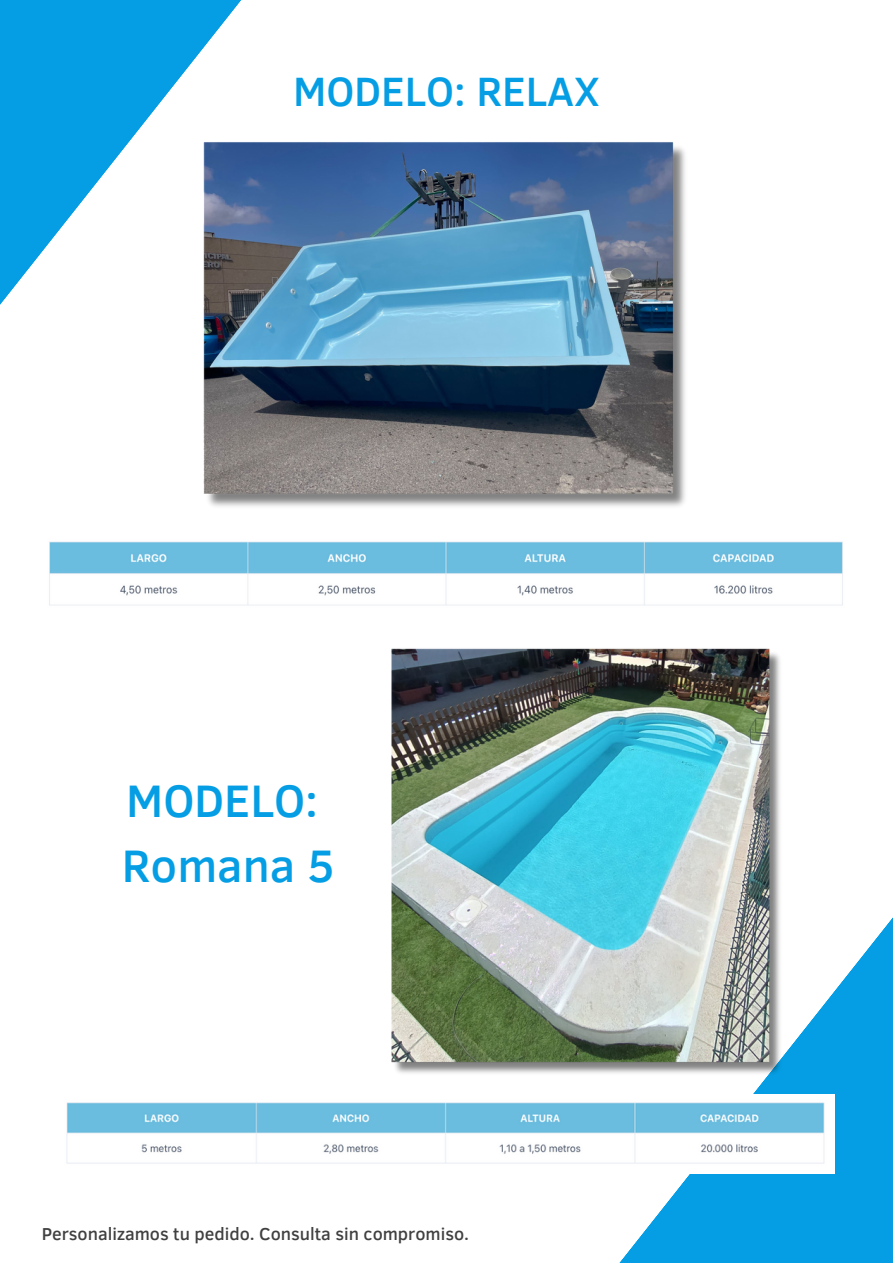
<style>
.page{position:relative;width:893px;height:1264px;background:#fff}
.page>*{position:absolute;margin:0;border:0;box-sizing:border-box;transform-origin:0 0}
.t1{font:500 46.65px "Clear Sans";color:#059ee4}
.t2{font:500 42px "Clear Sans";color:#059ee4}
.t3{font:500 17.7px "Clear Sans";color:#404040}
</style>
<div class="page">
<svg style="left:0;top:0;width:241px;height:305px;fill:#059ee4"></svg>
<svg style="left:620px;top:919px;width:272px;height:343px;fill:#059ee4"></svg>
<img style="left:199px;top:142px;width:486px;height:365px">
<img style="left:49px;top:541px;width:794px;height:65px">
<img style="left:66px;top:1094px;width:768px;height:79px">
<img style="left:391px;top:648px;width:393px;height:430px">
<p class="t2" style="left:293px;top:61px;width:308px">MODELO: RELAX</p>
<p class="t1" style="left:126px;top:766px;width:193px">MODELO:</p>
<p class="t1" style="left:122px;top:831px;width:214px">Romana 5</p>
<p class="t3" style="left:42px;top:1220px;width:429px">Personalizamos tu pedido. Consulta sin compromiso.</p>
</div>
